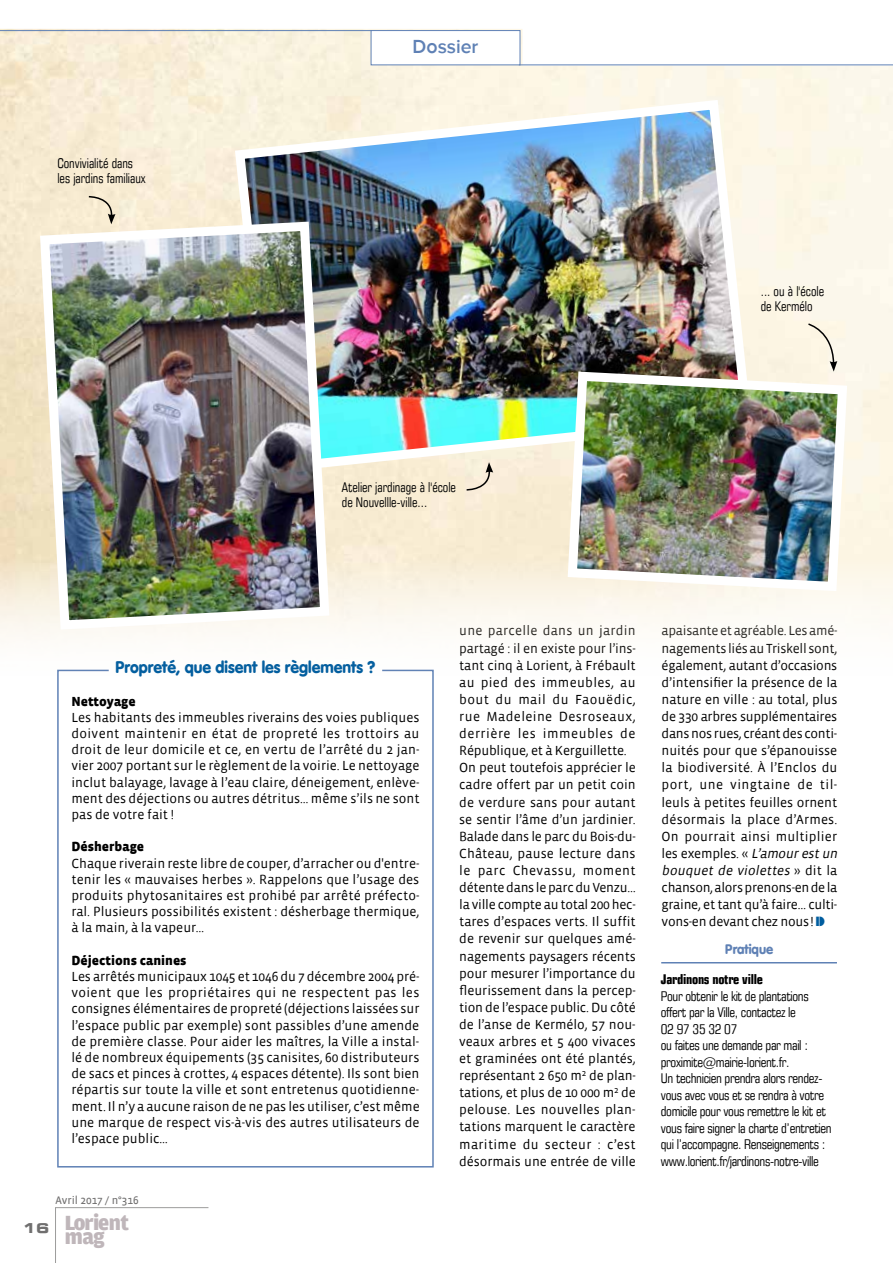
<style>
.page{position:relative;width:893px;height:1263px;background:#fff}
.page>*{position:absolute;margin:0;border:0;box-sizing:border-box;transform-origin:0 0}
.t1{font:900 21.9px "Amplitude";letter-spacing:-.02em;color:#bfb6ba}
.t2{font:600 19.5px "Proxima Nova";color:#5f81b5}
.t3{font:900 16.5px "VAG Rounded";color:#005d9f;scale:.95 1}
.t4{font:13.5px/17.1px "Vista Sans OTCE";letter-spacing:-.005em;color:#000;text-align:justify}
.t5{font:condensed 13.5px/16.5px "Square 721 BT";letter-spacing:-.025em;color:#000}
.t6{font:condensed 13.5px/15px "Square 721 BT";color:#000;scale:.95 1}
.t7{font:900 13.5px "Vista Sans OTCE";color:#000}
.t8{font:700 condensed 13.5px "Square 721 BT";letter-spacing:-.02em;color:#000}
.t9{font:900 13.5px "VAG Rounded";color:#5f81b5;scale:.95 1}
.t10{font:700 expanded 13.5px "Square 721 BT";color:#706f6f}
.t11{font:11.25px "Vista Sans OT";color:#706f6f}
.s1{font-style:italic}
.s2{color:#005d9f}
</style>
<div class="page">
<div style="left:57px;top:670px;width:377px;height:497px;border:2px solid #5f81b5"></div>
<hr style="left:661px;top:962px;width:176px;height:1px;background:#5f81b5">
<img style="left:230px;top:95px;width:526px;height:383px">
<img style="left:35px;top:217px;width:299px;height:417px">
<img style="left:563px;top:367px;width:289px;height:229px">
<svg style="left:807px;top:323px;width:30px;height:49px"></svg>
<svg style="left:87px;top:195px;width:28px;height:29px"></svg>
<svg style="left:465px;top:462px;width:28px;height:29px"></svg>
<svg style="left:55px;top:1207px;width:154px;height:56px"></svg>
<hr style="left:0;top:30px;width:371px;height:1px;background:#5f81b5">
<hr style="left:519px;top:65px;width:374px;height:1px;background:#5f81b5">
<div style="left:371px;top:30px;width:149px;height:35px;border:1px solid #5f81b5"></div>
<p class="t6" style="left:57px;top:155px;width:95px">Convivialité dans les jardins familiaux</p>
<h2 class="t2" style="left:413px;top:35px;width:67px">Dossier</h2>
<p class="t6" style="left:342px;top:480px;width:122px">Atelier jardinage à l'école de Nouvellle-ville...</p>
<p class="t6" style="left:761px;top:284px;width:68px">... ou à l'école de Kermélo</p>
<p class="t3" style="left:116px;top:658px;width:275px">Propreté, que disent les règlements ?</p>
<p class="t7" style="left:71px;top:694px;width:66px">Nettoyage</p>
<p class="t4" style="left:71px;top:709px;width:350px;line-height:16.2px">Les habitants des immeubles riverains des voies publiques doivent maintenir en état de propreté les trottoirs au droit de leur domicile et ce, en vertu de l’arrêté du 2 jan&shy;vier 2007 portant sur le règlement de la voirie. Le nettoyage inclut balayage, lavage à l’eau claire, déneigement, enlève&shy;ment des déjections ou autres détritus… même s’ils ne sont pas de votre fait !</p>
<p class="t7" style="left:71px;top:839px;width:74px">Désherbage</p>
<p class="t4" style="left:71px;top:855px;width:350px;line-height:16.2px">Chaque riverain reste libre de couper, d’arracher ou d'entre&shy;tenir les « mauvaises herbes ». Rappelons que l’usage des produits phytosanitaires est prohibé par arrêté préfecto&shy;ral. Plusieurs possibilités existent : désherbage thermique, à la main, à la vapeur…</p>
<p class="t7" style="left:71px;top:953px;width:117px">Déjections canines</p>
<p class="t4" style="left:71px;top:968px;width:350px;line-height:16.2px">Les arrêtés municipaux 1045 et 1046 du 7 décembre 2004 pré&shy;voient que les propriétaires qui ne respectent pas les consignes élémentaires de propreté (déjections laissées sur l’espace public par exemple) sont passibles d’une amende de première classe. Pour aider les maîtres, la Ville a instal&shy;lé de nombreux équipements (35 canisites, 60 distributeurs de sacs et pinces à crottes, 4 espaces détente). Ils sont bien répartis sur toute la ville et sont entretenus quotidienne&shy;ment. Il n’y a aucune raison de ne pas les utiliser, c’est même une marque de respect vis-à-vis des autres utilisateurs de l’espace public…</p>
<p class="t11" style="left:55px;top:1194px;width:85px">Avril 2017 / n°316</p>
<h1 class="t1" style="left:65px;top:1210px;width:66px">Lorient</h1>
<h1 class="t1" style="left:65px;top:1224px;width:41px">mag</h1>
<p class="t10" style="left:23px;top:1220px;width:28px">16</p>
<p class="t4" style="left:459px;top:622px;width:178px;text-align:left">une parcelle dans un jardin partagé : il en existe pour l’ins&shy;tant cinq à Lorient, à Frébault au pied des immeubles, au bout du mail du Faouëdic, rue Madeleine Desroseaux, derrière les immeubles de<br>République, et à Kerguillette.<br>On peut toutefois apprécier le cadre offert par un petit coin de verdure sans pour autant se sentir l’âme d’un jardinier.<br>Balade dans le parc du Bois-du-<br>Château, pause lecture dans le parc Chevassu, moment détente dans le parc du Venzu… la ville compte au total 200 hec&shy;tares d’espaces verts. Il suffit de revenir sur quelques amé&shy;nagements paysagers récents pour mesurer l’importance du fleurissement dans la percep&shy;tion de l’espace public. Du côté de l’anse de Kermélo, 57 nou&shy;veaux arbres et 5 400 vivaces et graminées ont été plantés, représentant 2 650 m<sup>2</sup> de plan&shy;tations, et plus de 10 000 m<sup>2</sup> de pelouse. Les nouvelles plan&shy;tations marquent le caractère maritime du secteur : c’est désormais une entrée de ville</p>
<p class="t4" style="left:662px;top:622px;width:180px;text-align:left">apaisante et agréable. Les amé&shy;nagements liés au Triskell sont, également, autant d’occasions d’intensifier la présence de la nature en ville : au total, plus de 330 arbres supplémentaires dans nos rues, créant des conti&shy;nuités pour que s’épanouisse la biodiversité. À l’Enclos du port, une vingtaine de til&shy;leuls à petites feuilles ornent désormais la place d’Armes.<br>On pourrait ainsi multiplier les exemples. « <span class="s1">L’amourestun bouquet de violettes</span> » d i t l a chanson, alors prenons-en de la graine, et tant qu’à faire… culti&shy;vons-en devant chez nous! <span class="s2">❙◗</span></p>
<p class="t9" style="left:725px;top:941px;width:52px">Pratique</p>
<p class="t8" style="left:661px;top:971px;width:104px">Jardinons notre ville</p>
<p class="t5" style="left:661px;top:987px;width:172px">Pour obtenir le kit de plantations offert par la Ville, contactez le<br>02 97 35 32 07<br>ou faites une demande par mail : proximite@mairie-lorient.fr.<br>Un technicien prendra alors rendez&shy;vous avec vous et se rendra à votre domicile pour vous remettre le kit et vous faire signer la charte d’entretien qui l’accompagne. Renseignements : www.lorient.fr/jardinons-notre-ville</p>
</div>
